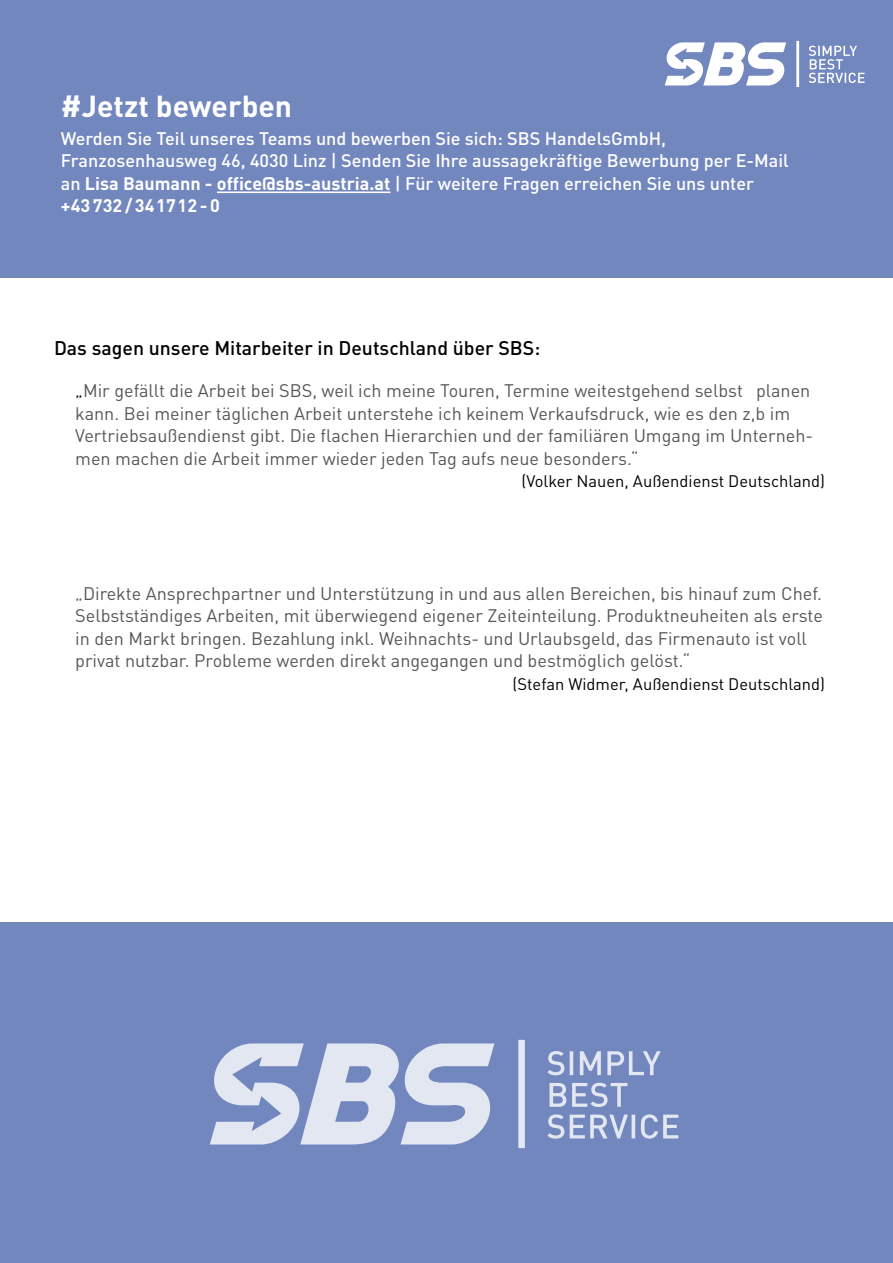
<style>
.page{position:relative;width:893px;height:1263px;background:#fff}
.page>*{position:absolute;margin:0;border:0;box-sizing:border-box;transform-origin:0 0}
.t1{font:700 30px "DINOT";color:#fff}
.t2{font:500 19.5px "DINOT";color:#000}
.t3{font:18px/22.5px "DINOT";color:#575756}
.t4{font:500 18px/22.5px "DINOT";color:#fff}
.t5{font:16.5px "DINOT";color:#000}
.s1{font-weight:700}
.s2{color:#000}
</style>
<div class="page">
<div style="left:1px;top:0;width:892px;height:277px;background:#7387bf"></div>
<hr style="left:217px;top:191px;width:174px;height:2px;background:#fff">
<div style="left:1px;top:923px;width:892px;height:340px;background:#7387bf"></div>
<div style="left:518px;top:1040px;width:7px;height:108px;background:#e3e7f2"></div>
<svg style="left:547px;top:1114px;width:131px;height:25px"></svg>
<svg style="left:549px;top:1083px;width:78px;height:24px"></svg>
<svg style="left:547px;top:1051px;width:114px;height:24px"></svg>
<svg style="left:210px;top:1043px;width:284px;height:101px"></svg>
<hr style="left:796px;top:41px;width:3px;height:46px;background:#fff">
<svg style="left:809px;top:46px;width:56px;height:37px"></svg>
<svg style="left:665px;top:42px;width:121px;height:43px"></svg>
<h1 class="t1" style="left:61px;top:86px;width:233px">#Jetzt bewerben</h1>
<p class="t4" style="left:61px;top:127px;width:729px">Werden Sie Teil unseres Teams und bewerben Sie sich: SBS HandelsGmbH, Franzosenhausweg 46, 4030 Linz | Senden Sie Ihre aussagekräftige Bewerbung per E-Mail an <span class="s1">Lisa Baumann - office@sbs-austria.at</span> | Für weitere Fragen erreichen Sie uns unter <span class="s1">+43732/341712-0</span></p>
<p class="t2" style="left:54px;top:336px;width:488px">Das sagen unsere Mitarbeiter in Deutschland über SBS:</p>
<p class="t3" style="left:75px;top:379px;width:739px"><span class="s2">„</span>Mir gefällt die Arbeit bei SBS, weil ich meine Touren, Termine weitestgehend selbst planen kann. Bei meiner täglichen Arbeit unterstehe ich keinem Verkaufsdruck, wie es den z,b im Vertriebsaußendienst gibt. Die flachen Hierarchien und der familiären Umgang im Unterneh&shy;men machen die Arbeit immer wieder jeden Tag aufs neue besonders.“</p>
<p class="t5" style="left:522px;top:471px;width:305px">(Volker Nauen, Außendienst Deutschland)</p>
<p class="t3" style="left:75px;top:582px;width:749px">„Direkte Ansprechpartner und Unterstützung in und aus allen Bereichen, bis hinauf zum Chef.<br>Selbstständiges Arbeiten, mit überwiegend eigener Zeiteinteilung. Produktneuheiten als erste in den Markt bringen. Bezahlung inkl. Weihnachts- und Urlaubsgeld, das Firmenauto ist voll privat nutzbar. Probleme werden direkt angegangen und bestmöglich gelöst.“</p>
<p class="t5" style="left:513px;top:674px;width:314px">(Stefan Widmer, Außendienst Deutschland)</p>
</div>
